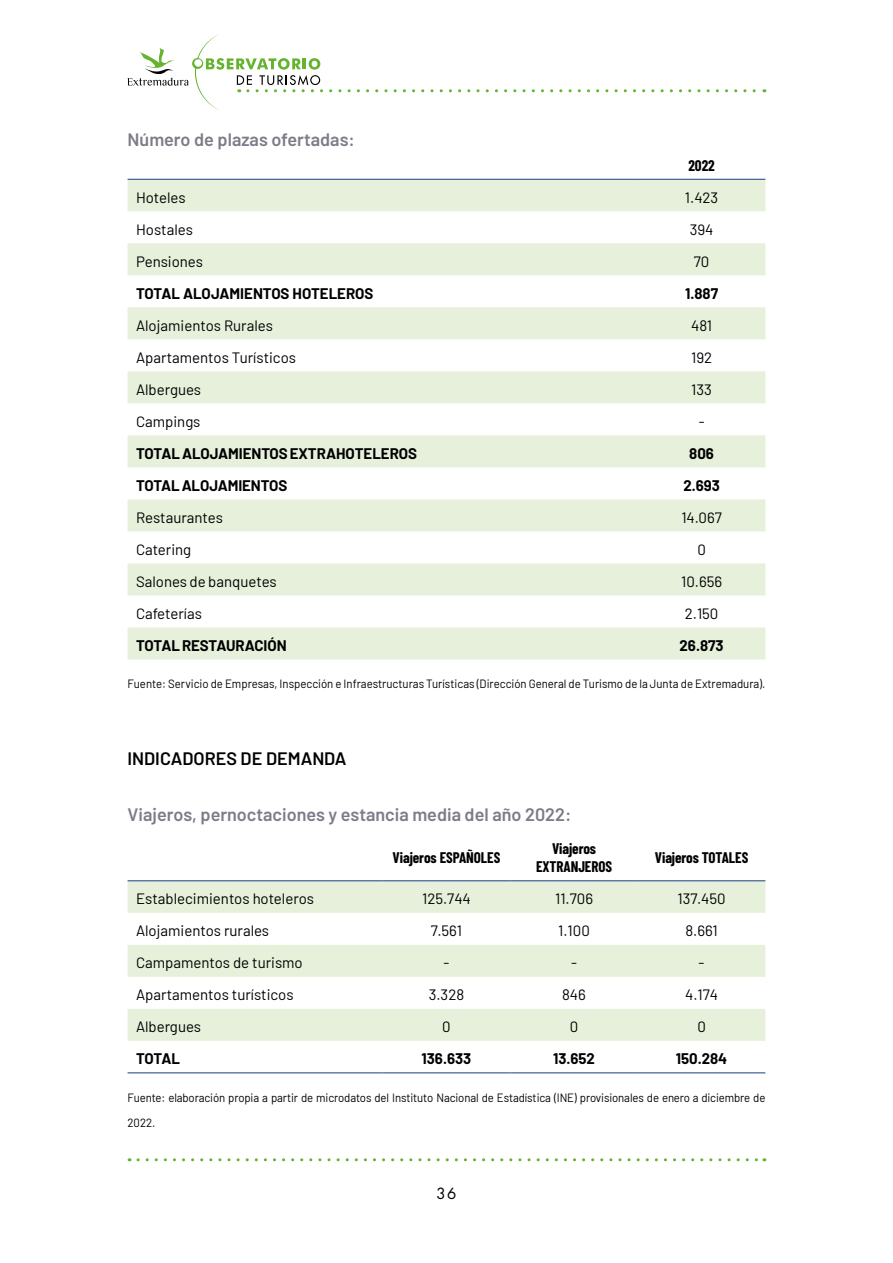
<style>
.page{position:relative;width:893px;height:1263px;background:#fff}
.page>*{position:absolute;margin:0;border:0;box-sizing:border-box;transform-origin:0 0}
.t1{font:600 18px "Barlow";color:#7c7c89}
.t2{font:600 18px "Barlow";color:#000}
.t3{font:15px "Barlow";color:#000}
.t4{font:700 15px "Barlow";color:#000}
.t5{font:700 15px/18px "Barlow Condensed";letter-spacing:-.005em;color:#000;text-align:center}
.t6{font:15px "Futura Std";color:#000}
.t7{font:12px/24.6px "Barlow";letter-spacing:-.01em;color:#000;scale:.95 1}
</style>
<div class="page">
<svg style="left:128px;top:34px;width:637px;height:76px"></svg>
<svg style="left:138px;top:1158px;width:627px;height:3px"></svg>
<svg style="left:128px;top:180px;width:637px;height:479px;fill:#e6f0da"></svg>
<hr style="left:128px;top:179px;width:510px;height:1px;background:#315392">
<hr style="left:638px;top:179px;width:127px;height:1px;background:#315392">
<svg style="left:128px;top:881px;width:637px;height:160px;fill:#e6f0da"></svg>
<hr style="left:128px;top:880px;width:255px;height:1px;background:#315392">
<hr style="left:383px;top:880px;width:127px;height:1px;background:#315392">
<hr style="left:510px;top:880px;width:128px;height:1px;background:#315392">
<hr style="left:638px;top:880px;width:127px;height:1px;background:#315392">
<hr style="left:128px;top:1072px;width:255px;height:1px;background:#315392">
<hr style="left:383px;top:1072px;width:127px;height:1px;background:#315392">
<hr style="left:510px;top:1072px;width:128px;height:1px;background:#315392">
<hr style="left:638px;top:1072px;width:127px;height:1px;background:#315392">
<p class="t1" style="left:128px;top:126px;width:229px">Número de plazas ofertadas:</p>
<p class="t5" style="left:688px;top:156px;width:28px">2022</p>
<p class="t3" style="left:136px;top:187px;width:51px">Hoteles</p>
<p class="t3" style="left:685px;top:187px;width:35px">1.423</p>
<p class="t3" style="left:136px;top:219px;width:58px">Hostales</p>
<p class="t3" style="left:690px;top:219px;width:25px">394</p>
<p class="t3" style="left:136px;top:251px;width:68px">Pensiones</p>
<p class="t3" style="left:694px;top:251px;width:17px">70</p>
<p class="t4" style="left:136px;top:282px;width:239px">TOTAL ALOJAMIENTOS HOTELEROS</p>
<p class="t4" style="left:685px;top:282px;width:35px">1.887</p>
<p class="t3" style="left:136px;top:315px;width:138px">Alojamientos Rurales</p>
<p class="t3" style="left:691px;top:315px;width:22px">481</p>
<p class="t3" style="left:136px;top:347px;width:162px">Apartamentos Turísticos</p>
<p class="t3" style="left:691px;top:347px;width:23px">192</p>
<p class="t3" style="left:136px;top:379px;width:67px">Albergues</p>
<p class="t3" style="left:691px;top:379px;width:22px">133</p>
<p class="t3" style="left:136px;top:411px;width:66px">Campings</p>
<p class="t3" style="left:699px;top:411px;width:7px">-</p>
<p class="t4" style="left:136px;top:442px;width:283px">TOTAL ALOJAMIENTOS EXTRAHOTELEROS</p>
<p class="t4" style="left:689px;top:442px;width:26px">806</p>
<p class="t4" style="left:136px;top:474px;width:153px">TOTAL ALOJAMIENTOS</p>
<p class="t4" style="left:683px;top:474px;width:38px">2.693</p>
<p class="t3" style="left:136px;top:507px;width:88px">Restaurantes</p>
<p class="t3" style="left:681px;top:507px;width:42px">14.067</p>
<p class="t3" style="left:136px;top:539px;width:57px">Catering</p>
<p class="t3" style="left:697px;top:539px;width:10px">0</p>
<p class="t3" style="left:136px;top:571px;width:142px">Salones de banquetes</p>
<p class="t3" style="left:681px;top:571px;width:43px">10.656</p>
<p class="t3" style="left:136px;top:603px;width:67px">Cafeterías</p>
<p class="t3" style="left:685px;top:603px;width:35px">2.150</p>
<p class="t4" style="left:136px;top:634px;width:152px">TOTAL RESTAURACIÓN</p>
<p class="t4" style="left:680px;top:634px;width:46px">26.873</p>
<p class="t7" style="left:128px;top:671px;width:673px">Fuente: Servicio de Empresas, Inspección e Infraestructuras Turísticas (Dirección General de Turismo de la Junta de Extremadura).</p>
<p class="t2" style="left:128px;top:745px;width:220px">INDICADORES DE DEMANDA</p>
<p class="t1" style="left:128px;top:801px;width:445px">Viajeros, pernoctaciones y estancia media del año 2022:</p>
<p class="t5" style="left:393px;top:848px;width:109px">Viajeros ESPAÑOLES</p>
<p class="t5" style="left:536px;top:839px;width:78px">Viajeros<br>EXTRANJEROS</p>
<p class="t5" style="left:655px;top:848px;width:95px">Viajeros TOTALES</p>
<p class="t3" style="left:136px;top:888px;width:180px">Establecimientos hoteleros</p>
<p class="t3" style="left:422px;top:888px;width:50px">125.744</p>
<p class="t3" style="left:555px;top:888px;width:40px">11.706</p>
<p class="t3" style="left:678px;top:888px;width:50px">137.450</p>
<p class="t3" style="left:136px;top:920px;width:135px">Alojamientos rurales</p>
<p class="t3" style="left:431px;top:920px;width:33px">7.561</p>
<p class="t3" style="left:558px;top:920px;width:33px">1.100</p>
<p class="t3" style="left:685px;top:920px;width:34px">8.661</p>
<p class="t3" style="left:136px;top:952px;width:168px">Campamentos de turismo</p>
<p class="t3" style="left:443px;top:952px;width:7px">-</p>
<p class="t3" style="left:571px;top:952px;width:7px">-</p>
<p class="t3" style="left:699px;top:952px;width:7px">-</p>
<p class="t3" style="left:136px;top:984px;width:159px">Apartamentos turísticos</p>
<p class="t3" style="left:429px;top:984px;width:37px">3.328</p>
<p class="t3" style="left:562px;top:984px;width:25px">846</p>
<p class="t3" style="left:685px;top:984px;width:35px">4.174</p>
<p class="t3" style="left:136px;top:1016px;width:67px">Albergues</p>
<p class="t3" style="left:442px;top:1016px;width:10px">0</p>
<p class="t3" style="left:570px;top:1016px;width:10px">0</p>
<p class="t3" style="left:697px;top:1016px;width:10px">0</p>
<p class="t4" style="left:136px;top:1048px;width:46px">TOTAL</p>
<p class="t4" style="left:422px;top:1048px;width:51px">136.633</p>
<p class="t4" style="left:553px;top:1048px;width:43px">13.652</p>
<p class="t4" style="left:676px;top:1048px;width:53px">150.284</p>
<p class="t7" style="left:128px;top:1085px;width:673px">Fuente: elaboración propia a partir de microdatos del Instituto Nacional de Estadística (INE) provisionales de enero a diciembre de<br>2022.</p>
<p class="t6" style="left:436px;top:1184px;width:22px">36</p>
</div>
